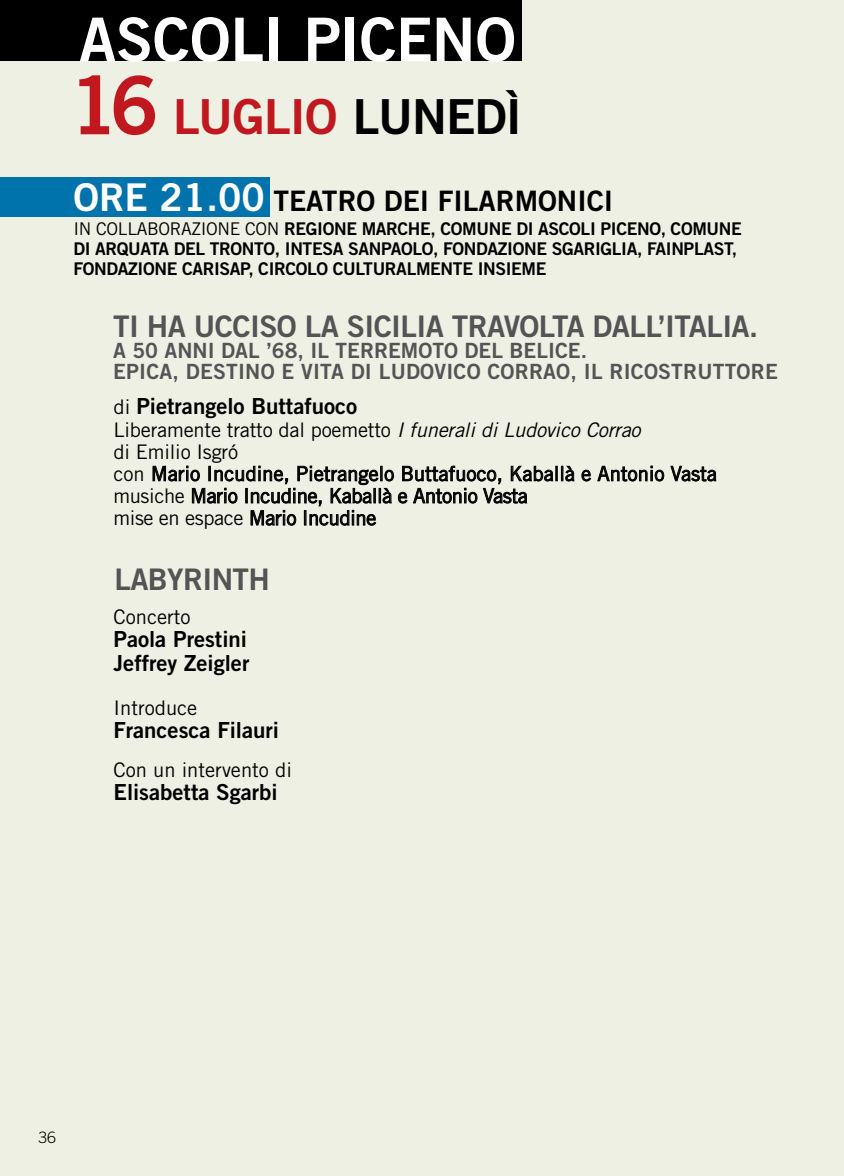
<style>
.page{position:relative;width:844px;height:1176px;background:#fff}
.page>*{position:absolute;margin:0;border:0;box-sizing:border-box;transform-origin:0 0}
.t1{font:60.38px "Trade Gothic Bold Two";color:#fff}
.t2{font:48.3px "Trade Gothic Bold Two";letter-spacing:-.02em;color:#c0181e}
.t3{font:29.75px "Trade Gothic Bold Two";letter-spacing:-.02em;color:#545456}
.t4{font:28.18px "Trade Gothic Bold Two";color:#000}
.t5{font:22.05px/23.1px "Trade Gothic Bold Two";color:#000}
.t6{font:21px/21px "Trade Gothic Bold Two";letter-spacing:.01em;color:#545456}
.t7{font:20.12px/22.1px "Trade Gothic";letter-spacing:-.01em;color:#000}
.t8{font:17.5px/19.6px "Trade Gothic Bold Two";letter-spacing:-.02em;color:#000}
.t9{font:300 15.75px "Trade Gothic";color:#000}
.s1{font-size:80.5px}
.s2{color:#000}
.s3{font-size:38.32px;color:#fff}
.s4{font-family:"Trade Gothic"}
.s5{font-family:"Trade Gothic";font-size:20.12px}
.s6{font-style:italic}
</style>
<div class="page">
<div style="left:0;top:0;width:843px;height:1176px;background:#edf0e3"></div>
<div style="left:0;top:177px;width:269px;height:40px;background:#0072ac"></div>
<svg style="left:581px;top:469px;width:10px;height:13px"></svg>
<svg style="left:597px;top:466px;width:67px;height:15px"></svg>
<svg style="left:670px;top:465px;width:46px;height:17px"></svg>
<svg style="left:152px;top:465px;width:422px;height:61px"></svg>
<div style="left:0;top:0;width:521px;height:61px;background:#000"></div>
<hr style="left:843px;top:176px;width:1px;height:40px;background:#0072ac">
<hr style="left:843px;top:708px;width:1px;height:42px;background:#0072ac">
<h1 class="t1" style="left:79px;top:2px;width:34px">ASCOLI</h1>
<h1 class="t1" style="left:304px;top:2px;width:36px">PICENO</h1>
<h2 class="t2" style="left:69px;top:87px;width:454px"><span class="s1">16</span> LUGLIO <span class="s2">LUNEDÌ</span></h2>
<h3 class="t4" style="left:73px;top:183px;width:325px"><span class="s3">ORE 21.00</span> TEATRO DEI</h3>
<h3 class="t4" style="left:438px;top:183px;width:17px">FILARMONICI</h3>
<p class="t8" style="left:73px;top:219px;width:669px"><span class="s4">I n collaborazione con</span> REGIONE MARCHE, COMUNE DI ASCOLI PICENO, COMUNE<br>DI ARQUATA DEL TRONTO, I NTESA SANPAOLO, FONDAZIONE SGARIGLIA, FAINPLAST,<br>FONDAZIONE CARISAP</p>
<p class="t8" style="left:248px;top:258px;width:299px">, CIRCOLO CULTURALMENTE I NSIEME</p>
<h3 class="t3" style="left:113px;top:308px;width:646px">TI HA UCCISO LA SICILIA TRAVOLTA DALL’ITALIA.</h3>
<p class="t6" style="left:113px;top:340px;width:666px">A 50 ANNI DAL ’68, IL TERREMOTO DEL BELICE.<br>EPICA, DESTINO E VITA DI LUDOVICO CORRAO, IL RICOSTRUTTORE</p>
<p class="t5" style="left:113px;top:394px;width:245px"><span class="s5">di</span> PIETRANGELO BUTTAFUOCO</p>
<p class="t7" style="left:113px;top:418px;width:604px">Liberamente tratto dal poemetto <span class="s6">I funerali di Ludovico Corrao<br></span>di Emilio Isgró<br>con Mario I ncudine, Pietrangelo B uttafuoco, Kaballà e Antonio Vasta musiche Mario I ncudine, Kaballà e Antonio Vasta<br>mise en espace Mario I ncudine</p>
<h3 class="t3" style="left:114px;top:561px;width:152px">LABYRINTH</h3>
<p class="t7" style="left:113px;top:606px;width:79px">Concerto</p>
<p class="t5" style="left:113px;top:627px;width:137px">PAOLA PRESTINI<br>JEFFREY ZEIGLER</p>
<p class="t7" style="left:113px;top:696px;width:85px">I ntroduce</p>
<p class="t5" style="left:113px;top:718px;width:167px">FRANCESCA FILAURI</p>
<p class="t7" style="left:113px;top:758px;width:180px">Con un intervento di</p>
<p class="t5" style="left:113px;top:780px;width:166px">ELISABETTA SGARBI</p>
<p class="t9" style="left:38px;top:1127px;width:19px">36</p>
</div>
